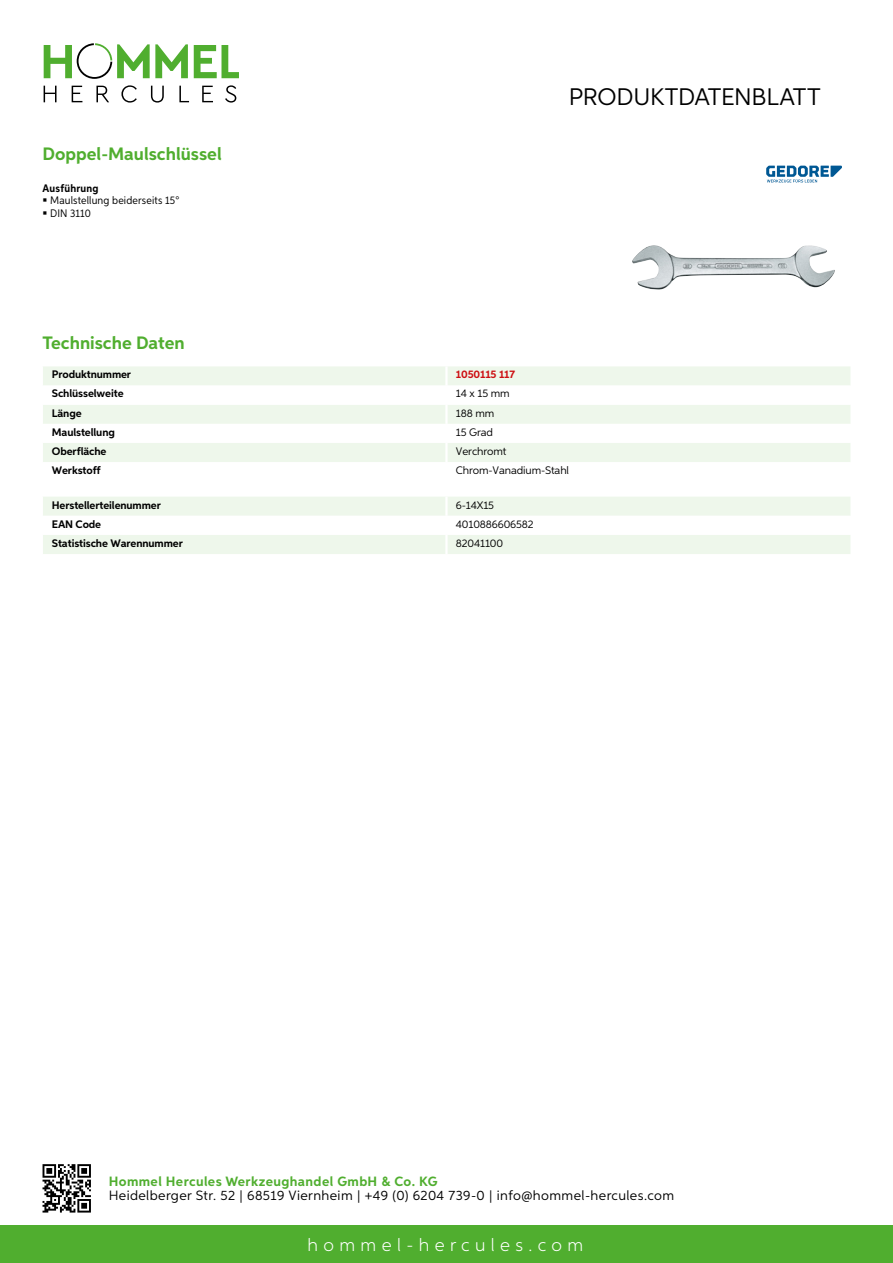
<style>
.page{position:relative;width:893px;height:1263px;background:#fff}
.page>*{position:absolute;margin:0;border:0;box-sizing:border-box;transform-origin:0 0}
.t1{font:24px "Aspira";letter-spacing:-.01em;color:#000}
.t2{font:700 18px "Aspira";color:#50ae2f}
.t3{font:300 18px "Aspira";letter-spacing:.3em;color:#fff}
.t4{font:13.5px "Aspira";letter-spacing:.03em;color:#000}
.t5{font:700 13.5px "Aspira";letter-spacing:.03em;color:#50ae2f}
.t6{font:700 10.95px "Aspira";letter-spacing:-.01em;color:#000}
.t7{font:10.95px "Aspira";letter-spacing:-.01em;color:#000}
.t8{font:10.95px/12.8px "Aspira Nar";letter-spacing:.015em;color:#000}
.t9{font:700 10.95px "Aspira";letter-spacing:-.01em;color:#cd1013}
.t10{font:700 10.95px "Aspira Nar";letter-spacing:.02em;color:#000}
</style>
<div class="page">
<div style="left:0;top:1226px;width:893px;height:37px;background:#50ae2f"></div>
<svg style="left:43px;top:1164px;width:48px;height:48px"></svg>
<svg style="left:194px;top:45px;width:45px;height:33px"></svg>
<svg style="left:44px;top:43px;width:144px;height:36px"></svg>
<svg style="left:44px;top:86px;width:13px;height:16px"></svg>
<svg style="left:72px;top:86px;width:10px;height:16px"></svg>
<svg style="left:96px;top:86px;width:13px;height:16px"></svg>
<svg style="left:121px;top:85px;width:16px;height:18px"></svg>
<svg style="left:151px;top:86px;width:13px;height:17px"></svg>
<svg style="left:179px;top:86px;width:10px;height:16px"></svg>
<svg style="left:202px;top:86px;width:11px;height:16px"></svg>
<svg style="left:225px;top:85px;width:11px;height:18px"></svg>
<div style="left:43px;top:366px;width:807px;height:19px;background:#eef7eb"></div>
<svg style="left:43px;top:405px;width:807px;height:57px;fill:#eef7eb"></svg>
<hr style="left:445px;top:366px;width:3px;height:20px;background:#fff">
<hr style="left:445px;top:405px;width:3px;height:19px;background:#fff">
<hr style="left:445px;top:424px;width:3px;height:19px;background:#fff">
<hr style="left:445px;top:443px;width:3px;height:19px;background:#fff">
<svg style="left:43px;top:497px;width:807px;height:57px"></svg>
<hr style="left:445px;top:535px;width:3px;height:19px;background:#fff">
<img style="left:632px;top:245px;width:203px;height:45px">
<svg style="left:766px;top:166px;width:76px;height:16px"></svg>
<h2 class="t2" style="left:43px;top:142px;width:181px">Doppel-Maulschlüssel</h2>
<p class="t10" style="left:43px;top:181px;width:58px">Ausführung</p>
<p class="t8" style="left:50px;top:194px;width:131px">Maulstellung beiderseits 15°<br>DIN 3110</p>
<h1 class="t1" style="left:569px;top:82px;width:253px">Produktdatenblatt</h1>
<h2 class="t2" style="left:43px;top:332px;width:144px">Technische Daten</h2>
<p class="t6" style="left:52px;top:368px;width:81px">Produktnummer</p>
<p class="t9" style="left:456px;top:368px;width:61px">1050115 117</p>
<p class="t6" style="left:52px;top:387px;width:73px">Schlüsselweite</p>
<p class="t7" style="left:456px;top:387px;width:55px">14 x 15 mm</p>
<p class="t6" style="left:52px;top:406px;width:31px">Länge</p>
<p class="t7" style="left:456px;top:406px;width:40px">188 mm</p>
<p class="t6" style="left:52px;top:425px;width:65px">Maulstellung</p>
<p class="t7" style="left:456px;top:425px;width:39px">15 Grad</p>
<p class="t6" style="left:52px;top:444px;width:56px">Oberfläche</p>
<p class="t7" style="left:456px;top:444px;width:52px">Verchromt</p>
<p class="t6" style="left:52px;top:463px;width:50px">Werkstoff</p>
<p class="t7" style="left:456px;top:464px;width:115px">Chrom-Vanadium-Stahl</p>
<p class="t6" style="left:52px;top:498px;width:111px">Herstellerteilenummer</p>
<p class="t7" style="left:456px;top:498px;width:40px">6-14X15</p>
<p class="t6" style="left:52px;top:517px;width:51px">EAN Code</p>
<p class="t7" style="left:456px;top:517px;width:79px">4010886606582</p>
<p class="t6" style="left:52px;top:536px;width:132px">Statistische Warennummer</p>
<p class="t7" style="left:456px;top:536px;width:49px">82041100</p>
<p class="t5" style="left:109px;top:1172px;width:330px">Hommel Hercules Werkzeughandel GmbH &amp; Co. KG</p>
<p class="t4" style="left:109px;top:1187px;width:567px">Heidelberger Str. 52 | 68519 Viernheim | +49 (0) 6204 739-0 | info@hommel-hercules.com</p>
<h2 class="t3" style="left:307px;top:1234px;width:277px">hommel-hercules.com</h2>
</div>
